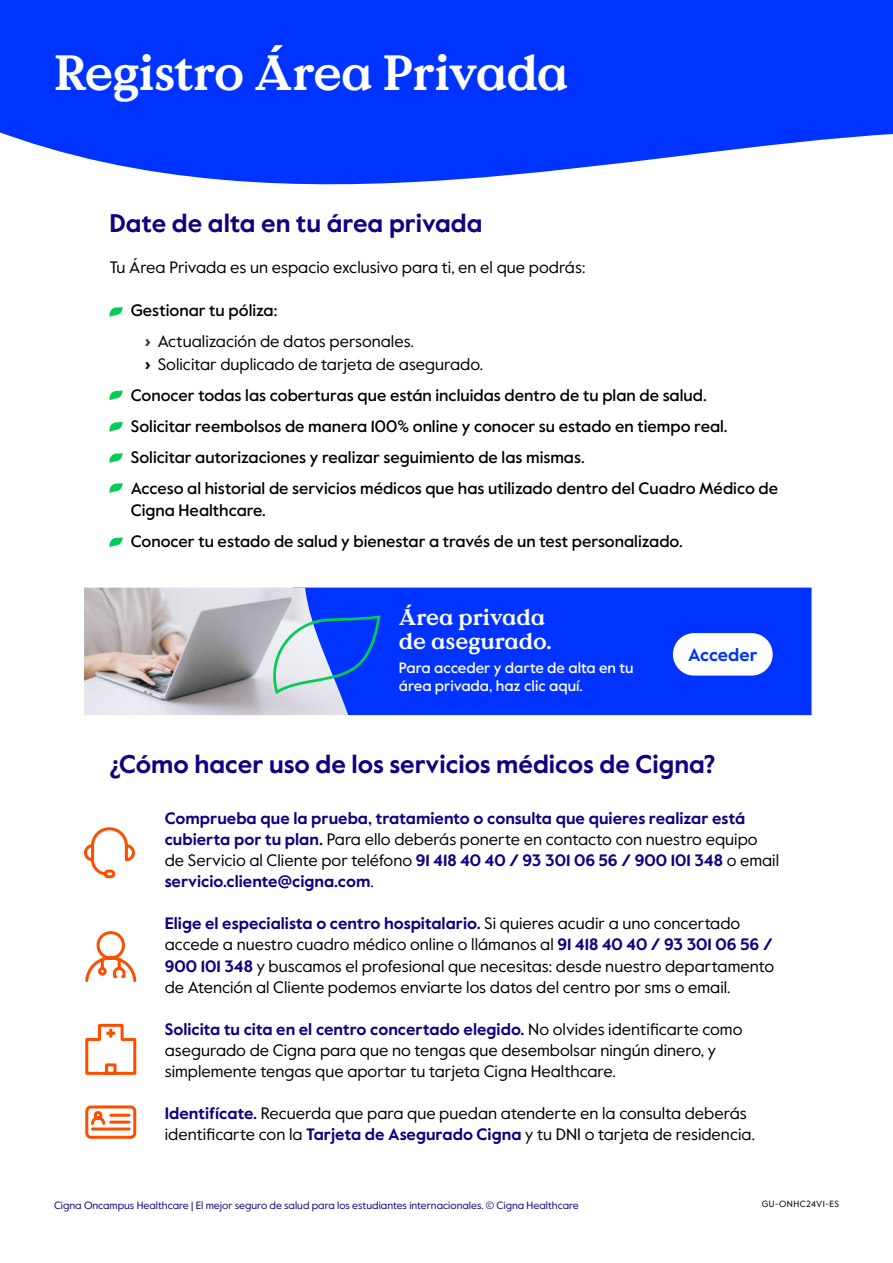
<style>
.page{position:relative;width:893px;height:1263px;background:#fff}
.page>*{position:absolute;margin:0;border:0;box-sizing:border-box;transform-origin:0 0}
.t1{font:700 49.5px "Value Serif Pro";letter-spacing:-.02em;color:#fff}
.t2{font:700 25.5px "Value Sans Pro";color:#110081}
.t3{font:700 22.5px/24px "Value Serif Pro";color:#fff}
.t4{font:700 18px "Value Sans Pro";color:#03f}
.t5{font:16.5px/21px "Value Sans Pro";color:#000}
.t6{font:500 16.5px/31px "Value Sans Pro";color:#000}
.t7{font:700 16.5px/21px "Value Sans Pro";color:#110081}
.t8{font:500 15px/18px "Value Sans Pro";color:#fff}
.t9{font:10.5px "Value Sans Pro";color:#110081}
.t10{font:9px "Value Sans Pro";letter-spacing:.04em;color:#000}
.s1{font-weight:500}
.s2{font-family:"Gotham";font-weight:700;color:#333}
.s3{font-family:"Gotham";font-weight:700}
.s4{font-weight:400}
.s5{font-weight:400;color:#000}
.s6{font-weight:700;color:#110081}
</style>
<div class="page">
<svg style="left:109px;top:307px;width:14px;height:10px"></svg>
<svg style="left:109px;top:390px;width:14px;height:10px"></svg>
<svg style="left:109px;top:422px;width:14px;height:10px"></svg>
<svg style="left:109px;top:453px;width:14px;height:10px"></svg>
<svg style="left:109px;top:483px;width:14px;height:10px"></svg>
<svg style="left:109px;top:537px;width:14px;height:10px"></svg>
<svg style="left:84px;top:827px;width:51px;height:52px"></svg>
<svg style="left:85px;top:931px;width:52px;height:51px"></svg>
<svg style="left:85px;top:1023px;width:52px;height:52px"></svg>
<svg style="left:85px;top:1105px;width:52px;height:34px"></svg>
<svg style="left:0;top:0;width:893px;height:185px;background:#1c49ff"></svg>
<div style="left:348px;top:588px;width:463px;height:127px;background:#03f"></div>
<img style="left:84px;top:588px;width:264px;height:127px">
<svg style="left:272px;top:615px;width:108px;height:79px;background:#6791e7"></svg>
<div style="left:673px;top:633px;width:100px;height:42px;background:#fff;border-radius:21px"></div>
<h1 class="t1" style="left:54px;top:43px;width:516px">Registro Área Privada</h1>
<h2 class="t2" style="left:109px;top:208px;width:375px">Date de alta en tu área privada</h2>
<p class="t5" style="left:109px;top:257px;width:477px">Tu Área Privada es un espacio exclusivo para ti, en el que podrás:</p>
<p class="t5" style="left:145px;top:295px;width:270px;line-height:31px;text-indent:-14px"><span class="s1">Gestionar tu póliza:<br></span><span class="s2">›</span> Actualización de datos personales.</p>
<p class="t6" style="left:131px;top:349px;width:649px;text-indent:14px"><span class="s3">›</span> <span class="s4">Solicitar duplicado de tarjeta de asegurado.<br></span>Conocer todas las coberturas que están incluidas dentro de tu plan de salud.<br>Solicitar reembolsos de manera 100% online y conocer su estado en tiempo real.<br>Solicitar autorizaciones y realizar seguimiento de las mismas.<br>Acceso al historial de servicios médicos que has utilizado dentro del Cuadro Médico de</p>
<p class="t6" style="left:131px;top:496px;width:553px">Cigna Healthcare.<br>Conocer tu estado de salud y bienestar a través de un test personalizado.</p>
<h3 class="t3" style="left:399px;top:606px;width:154px">Área privada de asegurado.</h3>
<p class="t8" style="left:399px;top:660px;width:236px">Para acceder y darte de alta en tu área privada, haz clic aquí.</p>
<p class="t4" style="left:688px;top:643px;width:71px">Acceder</p>
<h2 class="t2" style="left:109px;top:748px;width:607px">¿Cómo hacer uso de los servicios médicos de Cigna?</h2>
<p class="t7" style="left:165px;top:809px;width:616px">Comprueba que la prueba, tratamiento o consulta que quieres realizar está cubierta por tu plan. <span class="s5">Para ello deberás ponerte en contacto con nuestro equipo de Servicio al Cliente por teléfono</span> 91 418 40 40 / 93 301 06 56 / 900 101 348 <span class="s5">o email </span>servicio.cliente@cigna.com<span class="s5">.</span></p>
<p class="t5" style="left:165px;top:913px;width:611px"><span class="s6">Elige el especialista o centro hospitalario.</span> Si quieres acudir a uno concertado accede a nuestro cuadro médico online o llámanos al <span class="s6">91 418 40 40 / 93 301 06 56 / 900 101 348</span> y buscamos el profesional que necesitas: desde nuestro departamento de Atención al Cliente podemos enviarte los datos del centro por sms o email.</p>
<p class="t5" style="left:165px;top:1018px;width:579px"><span class="s6">Solicita tu cita en el centro concertado elegido.</span> No olvides identificarte como asegurado de Cigna para que no tengas que desembolsar ningún dinero, y simplemente tengas que aportar tu tarjeta Cigna Healthcare.</p>
<p class="t5" style="left:165px;top:1102px;width:592px"><span class="s6">Identifícate.</span> Recuerda que para que puedan atenderte en la consulta deberás identificarte con la <span class="s6">Tarjeta de Asegurado Cigna</span> y tu DNI o tarjeta de residencia.</p>
<p class="t9" style="left:54px;top:1199px;width:526px">Cigna Oncampus Healthcare | El mejor seguro de salud para los estudiantes internacionales. © Cigna Healthcare</p>
<p class="t10" style="left:762px;top:1199px;width:79px">GU-ONHC24V1-ES</p>
</div>
